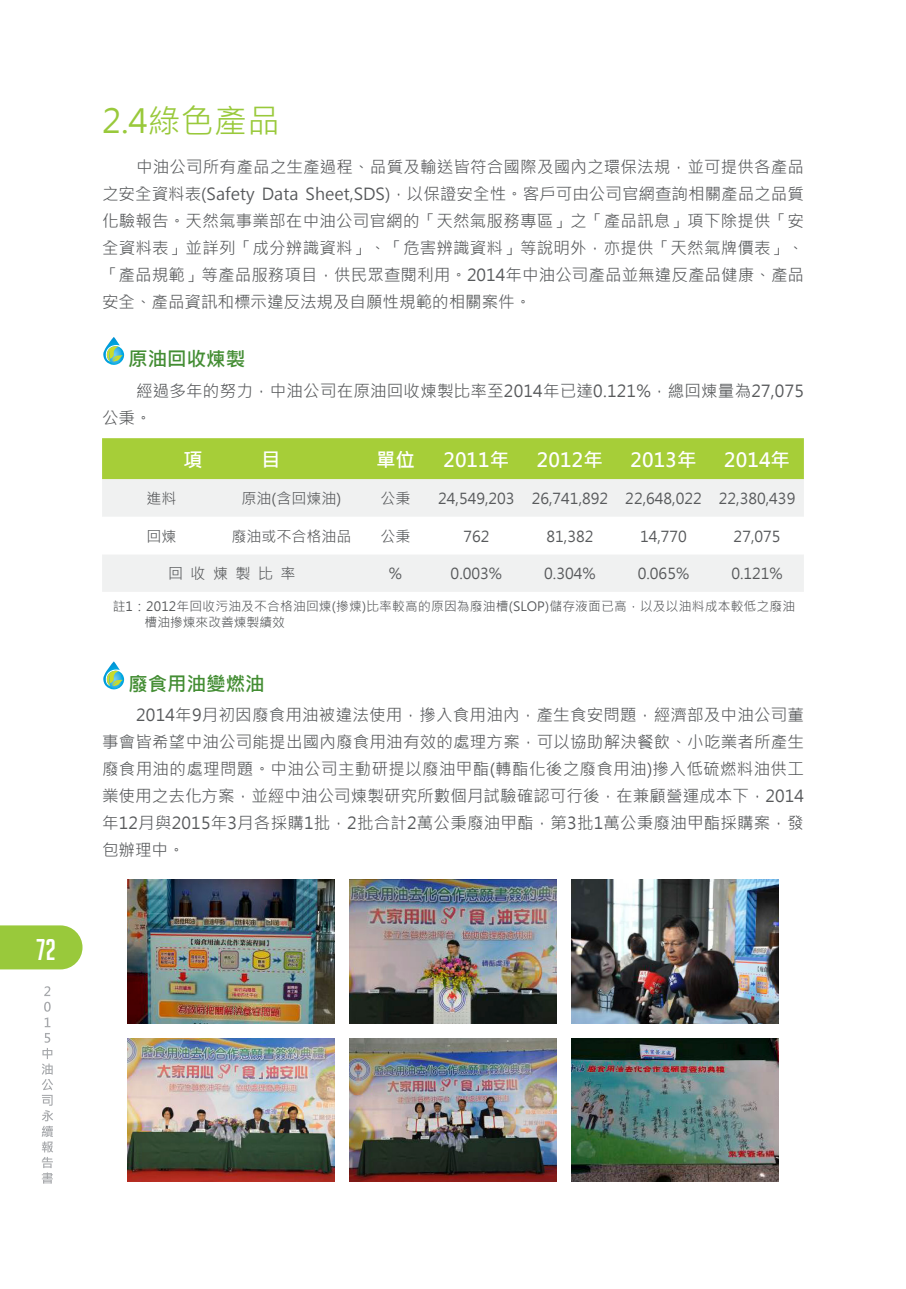
<style>
.page{position:relative;width:906px;height:1289px;background:#fff}
.page>*{position:absolute;margin:0;border:0;box-sizing:border-box;transform-origin:0 0}
.t1{font:33px "Microsoft Jheng Hei";color:#99c93b}
.t2{font:29.25px "Big Noodle Titling";color:#fff}
.t3{font:700 19.5px "Microsoft Jheng Hei";color:#fff}
.t4{font:700 19.5px "Microsoft Jheng Hei";color:#438d33}
.t5{font:16.5px/27px "Microsoft Jheng Hei";letter-spacing:.01em;color:#57595b;text-align:justify}
.t6{font:15px "Microsoft Jheng Hei";color:#57595b}
.t7{font:12.75px/16.5px "Microsoft Jheng Hei";letter-spacing:.015em;color:#57595b}
</style>
<div class="page">
<svg style="left:0;top:925px;width:82px;height:44px;background:#9fcc46"></svg>
<svg style="left:44px;top:986px;width:7px;height:25px"></svg>
<svg style="left:42px;top:1017px;width:11px;height:166px"></svg>
<svg style="left:103px;top:337px;width:21px;height:28px"></svg>
<div style="left:102px;top:438px;width:702px;height:41px;background:#a6ce38"></div>
<div style="left:102px;top:479px;width:702px;height:113px;background:#f0f1f1"></div>
<svg style="left:102px;top:517px;width:702px;height:37px"></svg>
<svg style="left:103px;top:661px;width:21px;height:28px"></svg>
<img style="left:127px;top:879px;width:207px;height:144px">
<img style="left:349px;top:879px;width:207px;height:144px">
<img style="left:571px;top:879px;width:207px;height:144px">
<img style="left:127px;top:1038px;width:207px;height:143px">
<img style="left:349px;top:1038px;width:207px;height:143px">
<img style="left:571px;top:1038px;width:207px;height:143px">
<h2 class="t2" style="left:37px;top:933px;width:21px">72</h2>
<h1 class="t1" style="left:102px;top:100px;width:179px">2.4綠色產品</h1>
<p class="t5" style="left:102px;top:153px;width:703px;text-indent:34px">中油公司所有產品之生產過程、品質及輸送皆符合國際及國內之環保法規，並可提供各產品之安全資料表(Safety Data Sheet,SDS)，以保證安全性。客戶可由公司官網查詢相關產品之品質化驗報告。天然氣事業部在中油公司官網的「天然氣服務專區」之「產品訊息」項下除提供「安全資料表」並詳列「成分辨識資料」、「危害辨識資料」等說明外，亦提供「天然氣牌價表」、「產品規範」等產品服務項目，供民眾查閱利用。2014年中油公司產品並無違反產品健康、產品安全、產品資訊和標示違反法規及自願性規範的相關案件。</p>
<p class="t4" style="left:128px;top:347px;width:118px">原油回收煉製</p>
<p class="t5" style="left:102px;top:377px;width:703px;text-indent:34px">經過多年的努力，中油公司在原油回收煉製比率至2014年已達0.121%，總回煉量為27,075公秉。</p>
<p class="t3" style="left:183px;top:447px;width:21px">項</p>
<p class="t3" style="left:261px;top:447px;width:21px">目</p>
<p class="t3" style="left:376px;top:447px;width:40px">單位</p>
<p class="t3" style="left:443px;top:447px;width:67px">2011年</p>
<p class="t3" style="left:537px;top:447px;width:67px">2012年</p>
<p class="t3" style="left:630px;top:447px;width:67px">2013年</p>
<p class="t3" style="left:724px;top:447px;width:67px">2014年</p>
<p class="t6" style="left:147px;top:489px;width:31px">進料</p>
<p class="t6" style="left:241px;top:489px;width:101px">原油(含回煉油)</p>
<p class="t6" style="left:380px;top:489px;width:31px">公秉</p>
<p class="t6" style="left:438px;top:489px;width:359px">24,549,203 26,741,892 22,648,022 22,380,439</p>
<p class="t6" style="left:147px;top:526px;width:31px">回煉</p>
<p class="t6" style="left:231px;top:526px;width:121px">廢油或不合格油品</p>
<p class="t6" style="left:380px;top:526px;width:31px">公秉</p>
<p class="t6" style="left:463px;top:526px;width:28px">762</p>
<p class="t6" style="left:546px;top:526px;width:48px">81,382</p>
<p class="t6" style="left:640px;top:526px;width:48px">14,770</p>
<p class="t6" style="left:733px;top:526px;width:48px">27,075</p>
<p class="t6" style="left:168px;top:564px;width:129px">回 收 煉 製 比 率</p>
<p class="t6" style="left:389px;top:564px;width:15px">%</p>
<p class="t6" style="left:450px;top:564px;width:53px">0.003%</p>
<p class="t6" style="left:544px;top:564px;width:53px">0.304%</p>
<p class="t6" style="left:638px;top:564px;width:53px">0.065%</p>
<p class="t6" style="left:731px;top:564px;width:53px">0.121%</p>
<p class="t7" style="left:145px;top:597px;width:652px;text-indent:-32px">註1：2012年回收污油及不合格油回煉(摻煉)比率較高的原因為廢油槽(SLOP)儲存液面已高，以及以油料成本較低之廢油槽油摻煉來改善煉製績效</p>
<p class="t4" style="left:128px;top:671px;width:138px">廢食用油變燃油</p>
<p class="t5" style="left:102px;top:702px;width:703px;text-indent:34px">2014年9月初因廢食用油被違法使用，摻入食用油內，產生食安問題，經濟部及中油公司董事會皆希望中油公司能提出國內廢食用油有效的處理方案，可以協助解決餐飲、小吃業者所產生廢食用油的處理問題。中油公司主動研提以廢油甲酯(轉酯化後之廢食用油)摻入低硫燃料油供工業使用之去化方案，並經中油公司煉製研究所數個月試驗確認可行後，在兼顧營運成本下，2014年12月與2015年3月各採購1批，2批合計2萬公秉廢油甲酯，第3批1萬公秉廢油甲酯採購案，發包辦理中。</p>
</div>
